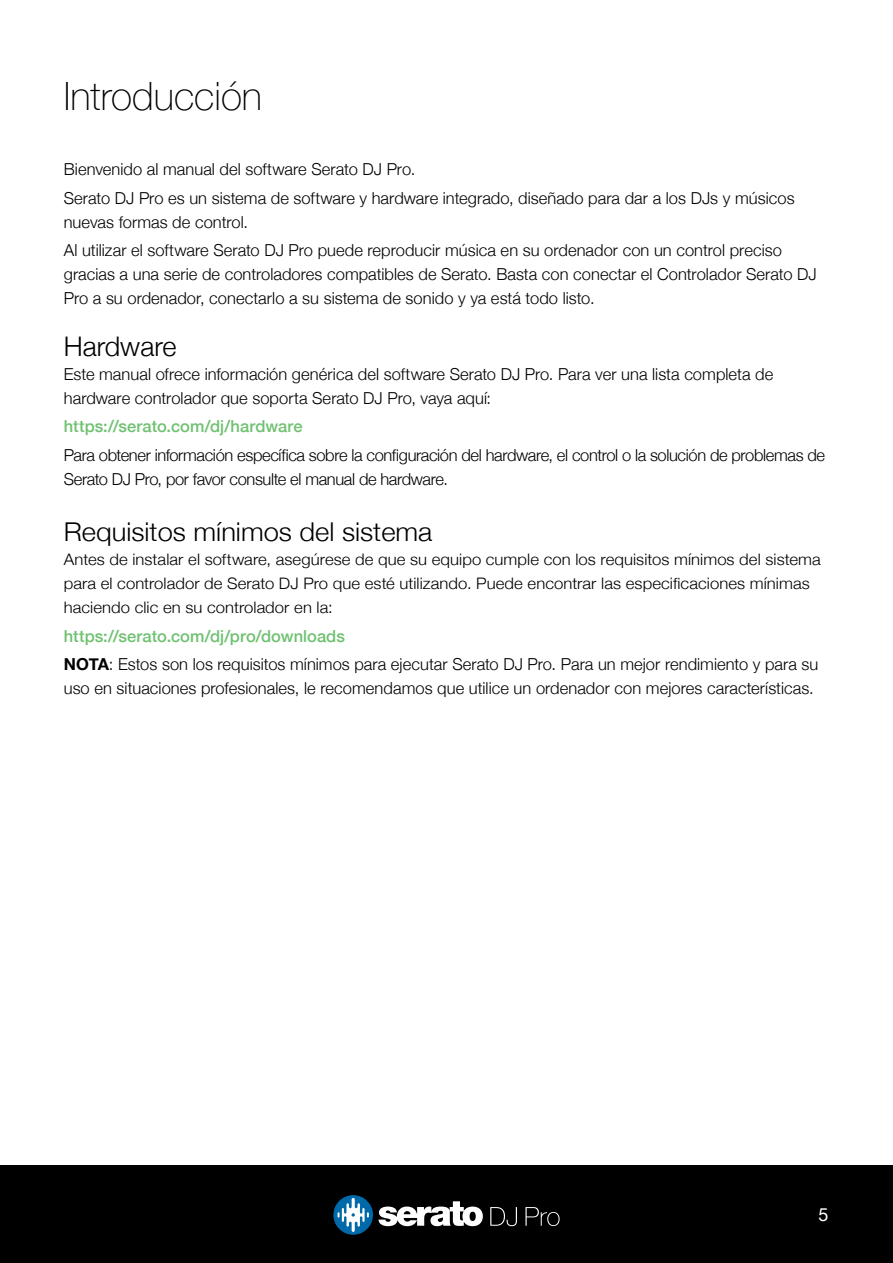
<style>
.page{position:relative;width:893px;height:1263px;background:#fff}
.page>*{position:absolute;margin:0;border:0;box-sizing:border-box;transform-origin:0 0}
.t1{font:100 39px "Helvetica Neue";color:#000}
.t2{font:300 27px "Helvetica Neue";color:#000}
.t3{font:300 25.95px "Helvetica Neue";color:#000;scale:1.05 1}
.t4{font:18px "Helvetica Neue";color:#fff}
.t5{font:300 16.5px/28.2px "Helvetica Neue";color:#000}
.t6{font:300 16.5px/24px "Helvetica Neue";letter-spacing:-.02em;color:#000}
.t7{font:500 16.5px "Helvetica Neue";letter-spacing:.005em;color:#6fc171}
.t8{font:300 15.9px/24px "Helvetica Neue";letter-spacing:.005em;color:#000;scale:1.05 1}
.s1{font-size:16.5px}
.s2{font-weight:500;color:#6fc171}
.s3{font-weight:700}
</style>
<div class="page">
<div style="left:0;top:1165px;width:893px;height:98px;background:#000"></div>
<svg style="left:379px;top:1201px;width:104px;height:25px"></svg>
<svg style="left:333px;top:1195px;width:40px;height:40px"></svg>
<svg style="left:525px;top:1207px;width:35px;height:19px"></svg>
<svg style="left:490px;top:1207px;width:27px;height:19px"></svg>
<h1 class="t1" style="left:64px;top:66px;width:200px">Introducción</h1>
<p class="t5" style="left:64px;top:154px;width:732px">Bienvenido al manual del software Serato DJ Pro.<br>Serato DJ Pro es un sistema de software y hardware integrado, diseñado para dar a los DJs y músicos</p>
<p class="t5" style="left:64px;top:206px;width:720px">nuevas formas de control.<br>Al utilizar el software Serato DJ Pro puede reproducir música en su ordenador con un control preciso</p>
<p class="t5" style="left:64px;top:261px;width:754px;line-height:24px">gracias a una serie de controladores compatibles de Serato. Basta con conectar el Controlador Serato DJ<br>Pro a su ordenador, conectarlo a su sistema de sonido y ya está todo listo.</p>
<h2 class="t2" style="left:64px;top:325px;width:114px">Hardware</h2>
<p class="t5" style="left:64px;top:361px;width:711px;line-height:24px">Este manual ofrece información genérica del software Serato DJ Pro. Para ver una lista completa de hardware controlador que soporta Serato DJ Pro, vaya aquí:</p>
<p class="t7" style="left:64px;top:413px;width:241px">https://serato.com/dj/hardware</p>
<p class="t6" style="left:64px;top:442px;width:763px">Para obtener información específica sobre la configuración del hardware, el control o la solución de problemas de<br>Serato DJ Pro, por favor consulte el manual de hardware.</p>
<h3 class="t3" style="left:64px;top:511px;width:353px">Requisitos mínimos del sistema</h3>
<p class="t8" style="left:64px;top:546px;width:722px">Antes de instalar el software, asegúrese de que su equipo cumple con los requisitos mínimos del sistema para el controlador de Serato DJ Pro que esté utilizando. Puede encontrar las especificaciones mínimas haciendo clic en su controlador en la<span class="s1">:</span></p>
<p class="t5" style="left:64px;top:620px;width:756px"><span class="s2">https://serato.com/dj/pro/downloads<br></span><span class="s3">NOTA</span>: Estos son los requisitos mínimos para ejecutar Serato DJ Pro. Para un mejor rendimiento y para su</p>
<p class="t5" style="left:64px;top:672px;width:751px">uso en situaciones profesionales, le recomendamos que utilice un ordenador con mejores características.</p>
<p class="t4" style="left:818px;top:1202px;width:12px">5</p>
</div>
